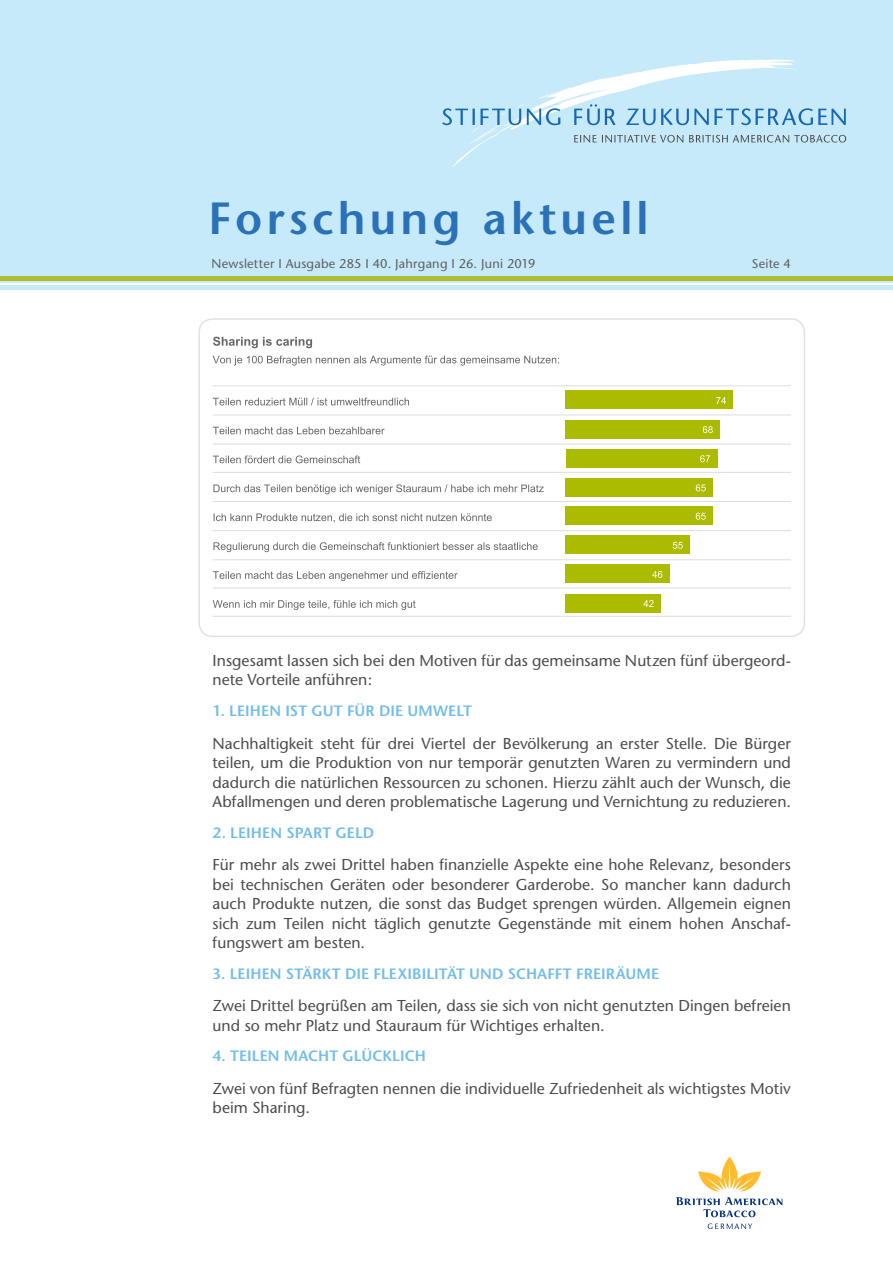
<style>
.page{position:relative;width:893px;height:1263px;background:#fff}
.page>*{position:absolute;margin:0;border:0;box-sizing:border-box;transform-origin:0 0}
.t1{font:600 45px "Stone Sans";letter-spacing:.095em;color:#2a71b8}
.t2{font:15.75px/19.5px "Stone Sans";color:#4b4c4d}
.t3{font:600 15px "Stone Sans";letter-spacing:.005em;color:#73bde9}
.t4{font:12.75px "Stone Sans";letter-spacing:.02em;color:#606063}
</style>
<div class="page">
<hr style="left:0;top:285px;width:893px;height:4px;background:#c6eafa">
<div style="left:0;top:0;width:893px;height:283px;background:#c6eafa"></div>
<svg style="left:442px;top:59px;width:404px;height:108px"></svg>
<div style="left:0;top:276px;width:893px;height:5px;background:#aebe30"></div>
<svg style="left:708px;top:1223px;width:44px;height:6px"></svg>
<svg style="left:676px;top:1197px;width:106px;height:20px"></svg>
<svg style="left:698px;top:1157px;width:63px;height:34px"></svg>
<hr style="left:566px;top:444px;width:225px;height:1px;background:#ddd">
<hr style="left:566px;top:472px;width:225px;height:1px;background:#ddd">
<hr style="left:566px;top:501px;width:225px;height:1px;background:#ddd">
<hr style="left:566px;top:530px;width:225px;height:1px;background:#ddd">
<hr style="left:566px;top:559px;width:225px;height:1px;background:#ddd">
<hr style="left:566px;top:588px;width:225px;height:1px;background:#ddd">
<hr style="left:566px;top:616px;width:225px;height:1px;background:#ddd">
<hr style="left:566px;top:414px;width:225px;height:1px;background:#ddd">
<hr style="left:566px;top:385px;width:225px;height:1px;background:#ddd">
<hr style="left:213px;top:444px;width:353px;height:1px;background:#ddd">
<hr style="left:213px;top:472px;width:353px;height:1px;background:#ddd">
<hr style="left:213px;top:501px;width:353px;height:1px;background:#ddd">
<hr style="left:213px;top:530px;width:353px;height:1px;background:#ddd">
<hr style="left:213px;top:559px;width:353px;height:1px;background:#ddd">
<hr style="left:213px;top:588px;width:353px;height:1px;background:#ddd">
<hr style="left:213px;top:616px;width:353px;height:1px;background:#ddd">
<hr style="left:213px;top:414px;width:353px;height:1px;background:#ddd">
<hr style="left:213px;top:385px;width:353px;height:1px;background:#ddd">
<div style="left:566px;top:391px;width:167px;height:18px;background:#ab0"></div>
<div style="left:566px;top:420px;width:154px;height:18px;background:#ab0"></div>
<div style="left:566px;top:449px;width:151px;height:18px;background:#ab0"></div>
<div style="left:566px;top:478px;width:147px;height:19px;background:#ab0"></div>
<div style="left:566px;top:506px;width:147px;height:19px;background:#ab0"></div>
<div style="left:566px;top:535px;width:124px;height:19px;background:#ab0"></div>
<div style="left:566px;top:565px;width:104px;height:18px;background:#ab0"></div>
<div style="left:566px;top:594px;width:95px;height:18px;background:#ab0"></div>
<svg style="left:213px;top:337px;width:99px;height:11px"></svg>
<svg style="left:213px;top:356px;width:346px;height:10px"></svg>
<svg style="left:716px;top:397px;width:10px;height:7px"></svg>
<svg style="left:703px;top:426px;width:10px;height:7px"></svg>
<svg style="left:700px;top:455px;width:10px;height:7px"></svg>
<svg style="left:696px;top:484px;width:10px;height:7px"></svg>
<svg style="left:696px;top:513px;width:10px;height:7px"></svg>
<svg style="left:673px;top:542px;width:10px;height:7px"></svg>
<svg style="left:652px;top:571px;width:10px;height:7px"></svg>
<svg style="left:643px;top:600px;width:11px;height:7px"></svg>
<svg style="left:213px;top:398px;width:196px;height:7px"></svg>
<svg style="left:213px;top:427px;width:172px;height:7px"></svg>
<svg style="left:213px;top:455px;width:147px;height:8px"></svg>
<svg style="left:213px;top:484px;width:331px;height:10px"></svg>
<svg style="left:214px;top:513px;width:278px;height:9px"></svg>
<svg style="left:213px;top:542px;width:325px;height:10px"></svg>
<svg style="left:213px;top:571px;width:245px;height:10px"></svg>
<svg style="left:213px;top:600px;width:203px;height:10px"></svg>
<div style="left:198px;top:318px;width:607px;height:319px;border:2px solid #e1e2e4;border-radius:14px"></div>
<h1 class="t1" style="left:208px;top:191px;width:442px">Forschung aktuell</h1>
<p class="t4" style="left:212px;top:256px;width:326px">Newsletter I Ausgabe 285 I 40. Jahrgang I 26. Juni 2019</p>
<p class="t4" style="left:752px;top:256px;width:41px">Seite 4</p>
<p class="t2" style="left:213px;top:651px;width:580px">Insgesamt lassen sich bei den Motiven für das gemeinsame Nutzen fünf übergeord&shy;nete Vorteile anführen:</p>
<p class="t3" style="left:213px;top:702px;width:261px">1. LEIHEN IST GUT FÜR DIE UMWELT</p>
<p class="t2" style="left:213px;top:733px;width:580px;text-align:justify">Nachhaltigkeit steht für drei Viertel der Bevölkerung an erster Stelle. Die Bürger teilen, um die Produktion von nur temporär genutzten Waren zu vermindern und dadurch die natürlichen Ressourcen zu schonen. Hierzu zählt auch der Wunsch, die Abfallmengen und deren problematische Lagerung und Vernichtung zu reduzieren.</p>
<p class="t3" style="left:213px;top:823px;width:163px">2. LEIHEN SPART GELD</p>
<p class="t2" style="left:213px;top:855px;width:580px;text-align:justify">Für mehr als zwei Drittel haben finanzielle Aspekte eine hohe Relevanz, besonders bei technischen Geräten oder besonderer Garderobe. So mancher kann dadurch auch Produkte nutzen, die sonst das Budget sprengen würden. Allgemein eignen sich zum Teilen nicht täglich genutzte Gegenstände mit einem hohen Anschaf&shy;fungswert am besten.</p>
<p class="t3" style="left:213px;top:964px;width:448px">3. LEIHEN STÄRKT DIE FLEXIBILITÄT UND SCHAFFT FREIRÄUME</p>
<p class="t2" style="left:213px;top:996px;width:580px">Zwei Drittel begrüßen am Teilen, dass sie sich von nicht genutzten Dingen befreien und so mehr Platz und Stauraum für Wichtiges erhalten.</p>
<p class="t3" style="left:213px;top:1047px;width:215px">4. TEILEN MACHT GLÜCKLICH</p>
<p class="t2" style="left:213px;top:1078px;width:580px">Zwei von fünf Befragten nennen die individuelle Zufriedenheit als wichtigstes Motiv beim Sharing.</p>
</div>
